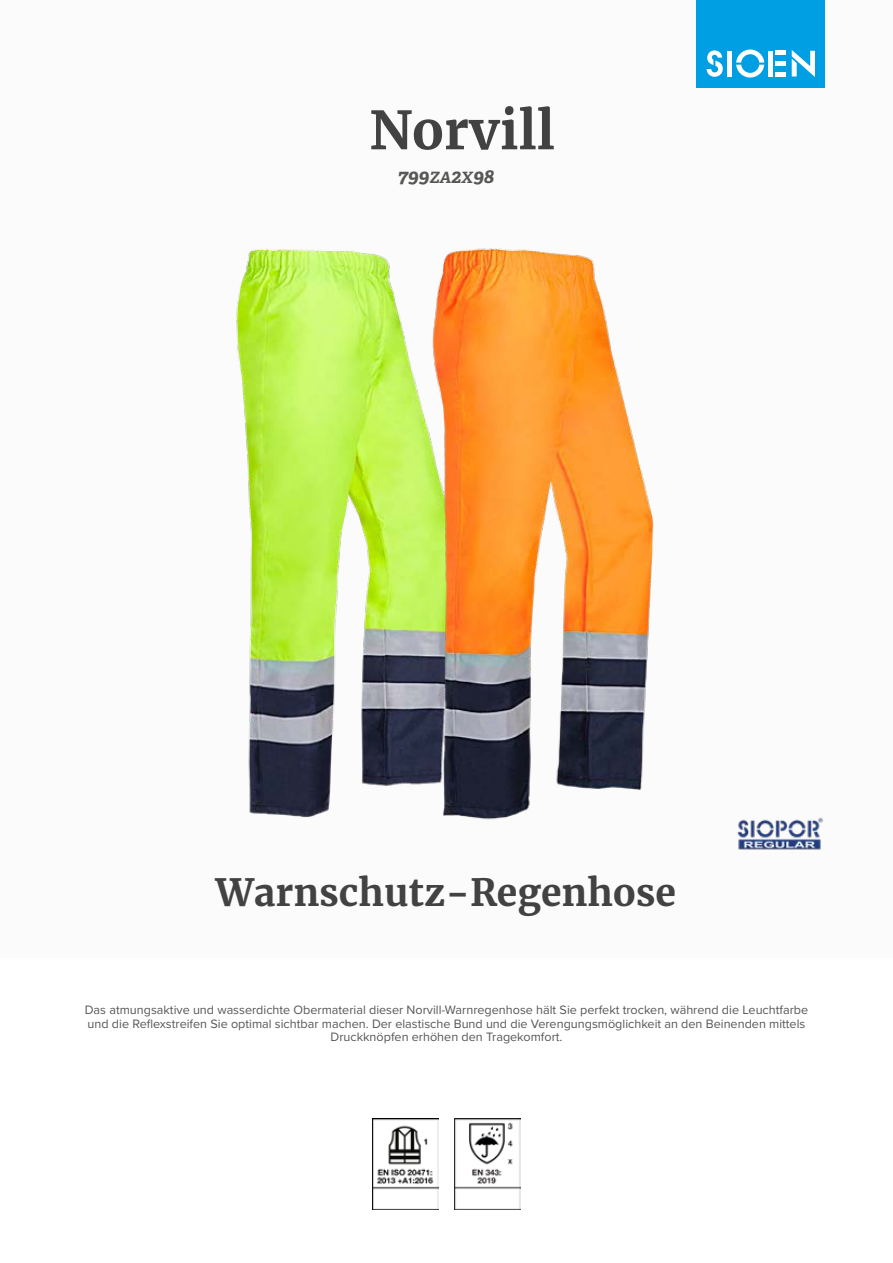
<style>
.page{position:relative;width:893px;height:1263px;background:#fff}
.page>*{position:absolute;margin:0;border:0;box-sizing:border-box;transform-origin:0 0}
.t1{font:700 52.5px "Merriweather";color:#424242}
.t2{font:700 37.5px "Merriweather";color:#424242}
.t3{font:italic 700 19.5px "Adelle";color:#575756}
.t4{font:12.6px/13.6px "Proxima Nova";color:#575756;text-align:center}
.s1{font-size:15.6px}
</style>
<div class="page">
<div style="left:0;top:0;width:893px;height:957px;background:#fbfbfb"></div>
<div style="left:697px;top:0;width:128px;height:88px;background:#009fe3"></div>
<svg style="left:707px;top:50px;width:16px;height:27px"></svg>
<svg style="left:736px;top:50px;width:28px;height:28px"></svg>
<div style="left:727px;top:51px;width:5px;height:26px;background:#fff"></div>
<div style="left:768px;top:51px;width:5px;height:26px;background:#fff"></div>
<div style="left:775px;top:72px;width:11px;height:5px;background:#fff"></div>
<div style="left:775px;top:61px;width:11px;height:5px;background:#fff"></div>
<hr style="left:775px;top:51px;width:11px;height:4px;background:#fff">
<svg style="left:792px;top:50px;width:23px;height:27px"></svg>
<img style="left:783px;top:817px;width:41px;height:33px">
<img style="left:372px;top:1118px;width:66px;height:92px">
<img style="left:454px;top:1118px;width:67px;height:92px">
<img style="left:236px;top:249px;width:62px;height:568px">
<img style="left:298px;top:248px;width:485px;height:602px">
<h1 class="t1" style="left:370px;top:97px;width:187px">Norvill</h1>
<h3 class="t3" style="left:398px;top:164px;width:98px">799<span class="s1">ZA</span>2<span class="s1">X</span>98</h3>
<h2 class="t2" style="left:216px;top:868px;width:462px">Warnschutz-Regenhose</h2>
<p class="t4" style="left:85px;top:1002px;width:725px">Das atmungsaktive und wasserdichte Obermaterial dieser Norvill-Warnregenhose hält Sie perfekt trocken, während die Leuchtfarbe und die Reflexstreifen Sie optimal sichtbar machen. Der elastische Bund und die Verengungsmöglichkeit an den Beinenden mittels<br>Druckknöpfen erhöhen den Tragekomfort.</p>
</div>
